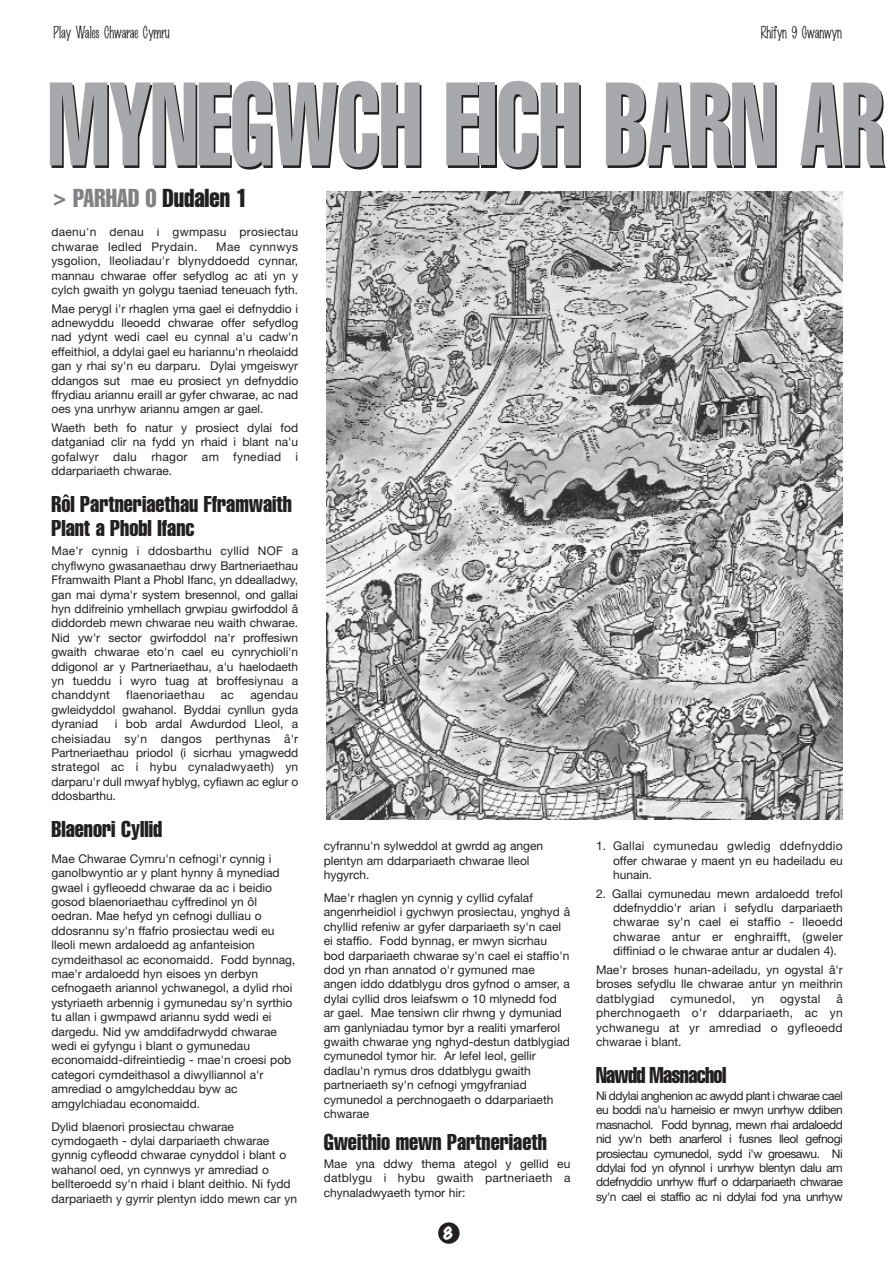
<style>
.page{position:relative;width:893px;height:1263px;background:#fff}
.page>*{position:absolute;margin:0;border:0;box-sizing:border-box;transform-origin:0 0}
.t1{font:extra-condensed 116.4px "Helvetica";letter-spacing:-.005em;color:#231f20;scale:.79 1}
.t2{font:extra-condensed 25.5px "Helvetica";color:#808285;scale:.95 1}
.t3{font:extra-condensed 22.5px/24px "Helvetica";color:#231f20;scale:.95 1}
.t4{font:extra-condensed 22.5px "Helvetica";letter-spacing:-.035em;color:#231f20;scale:.95 1}
.t5{font:15px "Marker Fine Point";color:#231f20}
.t6{font:15px "Marker Felt Wide";color:#fff}
.t7{font:12px/14.4px "Helvetica Neue";color:#231f20;text-align:justify}
.t8{font:12px/14.4px "Helvetica Neue";letter-spacing:.02em;color:#231f20}
.s1{color:#231f20}
</style>
<div class="page">
<div style="left:438px;top:1222px;width:21px;height:22px;background:#231f20;border-radius:50%"></div>
<img style="left:326px;top:191px;width:516px;height:628px">
<p class="t5" style="left:54px;top:26px;width:118px">Play Wales Chwarae Cymru</p>
<p class="t5" style="left:761px;top:26px;width:83px">Rhifyn 9 Gwanwyn</p>
<h1 class="t1" style="left:50px;top:85px;width:1060px">MYNEGWCH EICH BARN AR</h1>
<h2 class="t2" style="left:53px;top:189px;width:207px">&gt; PARHAD O <span class="s1">Dudalen 1</span></h2>
<p class="t8" style="left:51px;top:226px;width:248px">daenu'n denau i gwmpasu prosiectau chwarae ledled Prydain.</p>
<p class="t7" style="left:51px;top:240px;width:248px;text-indent:165px">Mae cynnwys ysgolion, lleoliadau'r blynyddoedd cynnar, mannau chwarae offer sefydlog ac ati yn y cylch gwaith yn golygu taeniad teneuach fyth.</p>
<p class="t7" style="left:51px;top:302px;width:248px">Mae perygl i'r rhaglen yma gael ei defnyddio i adnewyddu lleoedd chwarae offer sefydlog nad ydynt wedi cael eu cynnal a'u cadw'n effeithiol, a ddylai gael eu hariannu'n rheolaidd gan y rhai sy'n eu darparu. Dylai ymgeiswyr ddangos sut mae eu prosiect yn defnyddio ffrydiau ariannu eraill ar gyfer chwarae, ac nad oes yna unrhyw ariannu amgen ar gael.</p>
<p class="t7" style="left:51px;top:422px;width:248px">Waeth beth fo natur y prosiect dylai fod datganiad clir na fydd yn rhaid i blant na'u gofalwyr dalu rhagor am fynediad i ddarpariaeth chwarae.</p>
<h3 class="t3" style="left:51px;top:493px;width:255px">Rôl Partneriaethau Fframwaith<br>Plant a Phobl Ifanc</h3>
<p class="t7" style="left:51px;top:545px;width:248px">Mae'r cynnig i ddosbarthu cyllid NOF a chyflwyno gwasanaethau drwy Bartneriaethau Fframwaith Plant a Phobl Ifanc, yn ddealladwy, gan mai dyma'r system bresennol, ond gallai hyn ddifreinio ymhellach grwpiau gwirfoddol â diddordeb mewn chwarae neu waith chwarae.<br>Nid yw'r sector gwirfoddol na'r proffesiwn gwaith chwarae eto'n cael eu cynrychioli'n ddigonol ar y Partneriaethau, a'u haelodaeth yn tueddu i wyro tuag at broffesiynau a chanddynt</p>
<p class="t7" style="left:126px;top:689px;width:80px">flaenoriaethau</p>
<p class="t7" style="left:221px;top:689px;width:15px">ac</p>
<p class="t7" style="left:51px;top:689px;width:248px;text-indent:199px">agendau gwleidyddol gwahanol. Byddai cynllun gyda dyraniad</p>
<p class="t7" style="left:51px;top:718px;width:248px;text-indent:63px">i bob ardal Awdurdod Lleol, a cheisiadau sy'n dangos perthynas â'r Partneriaethau priodol (i sicrhau ymagwedd strategol ac i hybu cynaladwyaeth) yn darparu'r dull mwyaf hyblyg, cyfiawn ac eglur o ddosbarthu.</p>
<h3 class="t3" style="left:51px;top:818px;width:118px">Blaenori Cyllid</h3>
<p class="t7" style="left:51px;top:853px;width:245px;text-align:left">Mae Chwarae Cymru'n cefnogi'r cynnig i ganolbwyntio ar y plant hynny â mynediad gwael i gyfleoedd chwarae da ac i beidio gosod blaenoriaethau cyffredinol yn ôl oedran. Mae hefyd yn cefnogi dulliau o ddosrannu sy'n ffafrio prosiectau wedi eu lleoli mewn ardaloedd ag anfanteision cymdeithasol ac economaidd. Fodd bynnag, mae'r ardaloedd hyn eisoes yn derbyn cefnogaeth ariannol ychwanegol, a dylid rhoi ystyriaeth arbennig i gymunedau sy'n syrthio tu allan i gwmpawd ariannu sydd wedi ei dargedu. Nid yw amddifadrwydd chwarae wedi ei gyfyngu i blant o gymunedau economaidd-difreintiedig - mae'n croesi pob categori cymdeithasol a diwylliannol a'r amrediad o amgylcheddau byw ac amgylchiadau economaidd.</p>
<p class="t7" style="left:51px;top:1120px;width:247px;text-align:left">Dylid blaenori prosiectau chwarae cymdogaeth - dylai darpariaeth chwarae gynnig cyfleodd chwarae cynyddol i blant o wahanol oed, yn cynnwys yr amrediad o bellteroedd sy'n rhaid i blant deithio. Ni fydd darpariaeth y gyrrir plentyn iddo mewn car yn</p>
<p class="t7" style="left:324px;top:840px;width:221px;text-align:left">cyfrannu'n sylweddol at gwrdd ag angen plentyn am ddarpariaeth chwarae lleol hygyrch.</p>
<p class="t7" style="left:324px;top:892px;width:248px;text-align:left">Mae'r rhaglen yn cynnig y cyllid cyfalaf angenrheidiol i gychwyn prosiectau, ynghyd â chyllid refeniw ar gyfer darpariaeth sy'n cael ei staffio. Fodd bynnag, er mwyn sicrhau bod darpariaeth chwarae sy'n cael ei staffio'n dod yn rhan annatod o'r gymuned mae angen iddo ddatblygu dros gyfnod o amser, a dylai cyllid dros leiafswm o 10 mlynedd fod ar gael. Mae tensiwn clir rhwng y dymuniad am ganlyniadau tymor byr a realiti ymarferol gwaith chwarae yng nghyd-destun datblygiad cymunedol tymor hir. Ar lefel leol, gellir dadlau'n rymus dros ddatblygu gwaith partneriaeth sy'n cefnogi ymgyfraniad cymunedol a perchnogaeth o ddarpariaeth chwarae</p>
<h3 class="t3" style="left:324px;top:1132px;width:236px">Gweithio mewn Partneriaeth</h3>
<p class="t7" style="left:324px;top:1158px;width:248px">Mae yna ddwy thema ategol y gellid eu datblygu i hybu gwaith partneriaeth a chynaladwyaeth tymor hir:</p>
<p class="t6" style="left:443px;top:1226px;width:11px">8</p>
<p class="t7" style="left:613px;top:840px;width:231px;text-indent:-17px">1. Gallai cymunedau gwledig ddefnyddio offer chwarae y maent yn eu hadeiladu eu hunain.</p>
<p class="t7" style="left:613px;top:887px;width:231px;text-indent:-17px">2. Gallai cymunedau mewn ardaloedd trefol ddefnyddio'r arian i sefydlu darpariaeth chwarae sy'n cael ei staffio - lleoedd chwarae antur er enghraifft, (gweler diffiniad o le chwarae antur ar dudalen 4).</p>
<p class="t7" style="left:596px;top:964px;width:248px">Mae'r broses hunan-adeiladu, yn ogystal â'r broses sefydlu lle chwarae antur yn meithrin datblygiad</p>
<p class="t7" style="left:596px;top:992px;width:248px;text-indent:240px">â pherchnogaeth o'r ddarpariaeth, ac yn ychwanegu at yr amrediad o gyfleoedd chwarae i blant.</p>
<h3 class="t4" style="left:596px;top:1066px;width:139px">Nawdd Masnachol</h3>
<p class="t7" style="left:596px;top:1090px;width:248px">Ni ddylai anghenion ac awydd plant i chwarae cael eu boddi na'u harneisio er mwyn unrhyw ddiben masnachol. Fodd bynnag, mewn rhai ardaloedd nid yw'n beth anarferol i fusnes lleol gefnogi prosiectau cymunedol, sydd i'w groesawu. Ni ddylai fod yn ofynnol i unrhyw blentyn dalu am ddefnyddio unrhyw ffurf o ddarpariaeth chwarae sy'n cael ei staffio ac ni ddylai fod yna unrhyw</p>
<p class="t8" style="left:670px;top:992px;width:66px">cymunedol,</p>
<p class="t7" style="left:751px;top:992px;width:14px">yn</p>
<p class="t8" style="left:780px;top:992px;width:42px">ogystal</p>
</div>
